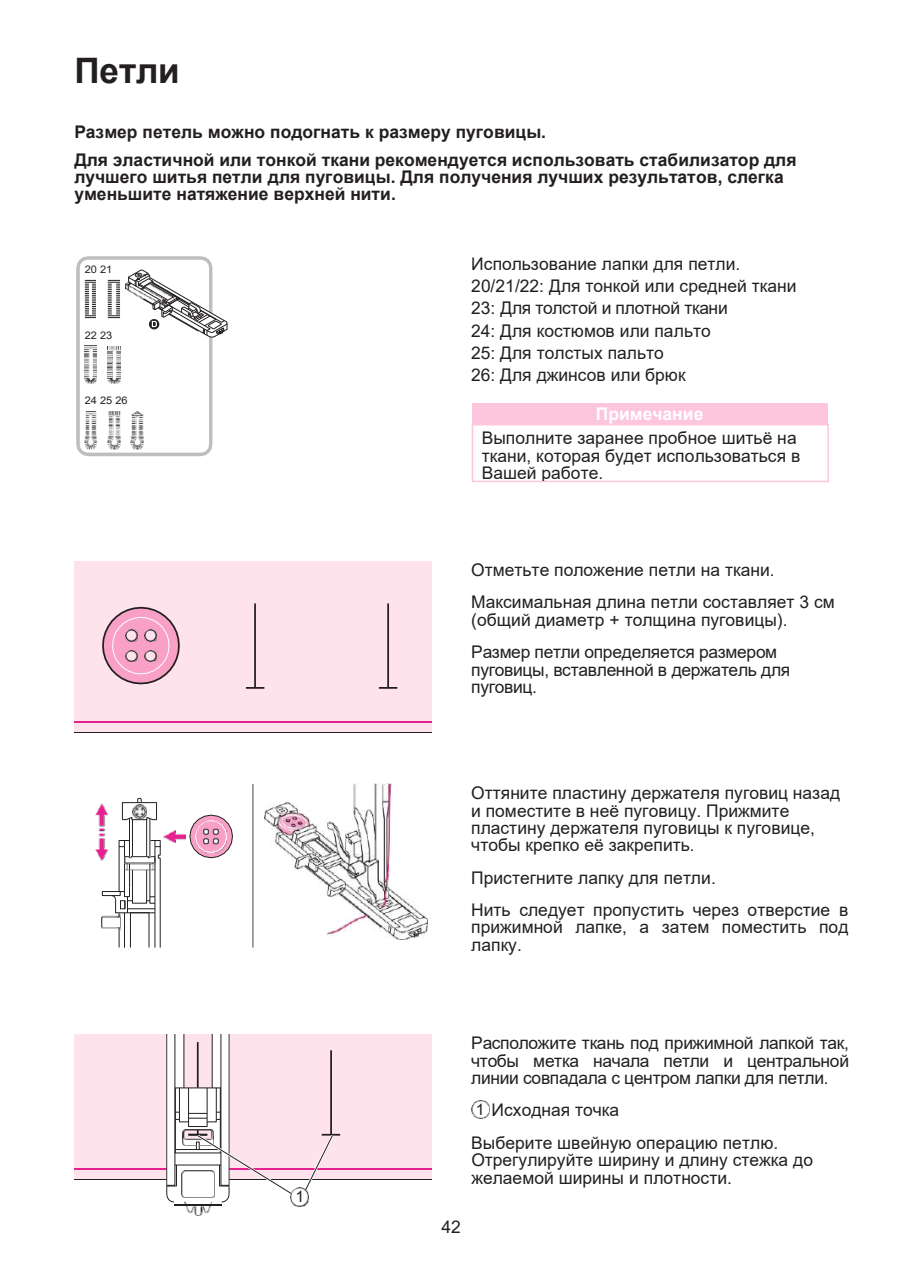
<style>
.page{position:relative;width:903px;height:1276px;background:#fff}
.page>*{position:absolute;margin:0;border:0;box-sizing:border-box;transform-origin:0 0}
.t1{font:700 35px "Arial";color:#231f20}
.t2{font:17.5px/17.5px "Arial";color:#231f20}
.t3{font:700 17.5px/27.5px "Arial";color:#231f20}
.t4{font:700 17.5px "Arial";color:#fff}
.t5{font:15.75px "Arial";color:#231f20}
.t6{font:10.5px "Arial";color:#231f20;scale:1.05 1}
</style>
<div class="page">
<div style="left:472px;top:403px;width:356px;height:21px;background:#fdc6dd"></div>
<div style="left:472px;top:424px;width:357px;height:58px;border:1px solid #fdc6dd"></div>
<img style="left:265px;top:783px;width:162px;height:156px">
<div style="left:74px;top:561px;width:358px;height:172px;background:#fee3ed"></div>
<hr style="left:74px;top:732px;width:358px;height:1px;background:#231f20">
<hr style="left:74px;top:721px;width:358px;height:2px;background:#e42391">
<hr style="left:254px;top:603px;width:2px;height:85px;background:#231f20">
<svg style="left:246px;top:687px;width:18px;height:2px"></svg>
<hr style="left:387px;top:603px;width:2px;height:85px;background:#231f20">
<svg style="left:379px;top:687px;width:18px;height:2px"></svg>
<svg style="left:102px;top:606px;width:78px;height:79px"></svg>
<hr style="left:252px;top:784px;width:2px;height:163px;background:#939598">
<svg style="left:189px;top:814px;width:44px;height:45px"></svg>
<img style="left:195px;top:820px;width:32px;height:32px">
<svg style="left:101px;top:797px;width:60px;height:151px"></svg>
<img style="left:102px;top:914px;width:19px;height:16px">
<img style="left:124px;top:856px;width:31px;height:31px">
<img style="left:96px;top:803px;width:12px;height:57px">
<img style="left:163px;top:831px;width:23px;height:12px">
<div style="left:74px;top:1034px;width:358px;height:145px;background:#fee3ed"></div>
<hr style="left:74px;top:1179px;width:358px;height:1px;background:#231f20">
<hr style="left:74px;top:1168px;width:358px;height:2px;background:#e42391">
<svg style="left:166px;top:1034px;width:174px;height:180px"></svg>
<img style="left:291px;top:1188px;width:18px;height:18px">
<hr style="left:174px;top:1204px;width:48px;height:1px;background:#231f20">
<svg style="left:76px;top:256px;width:152px;height:200px"></svg>
<img style="left:471px;top:1100px;width:19px;height:18px">
<h1 class="t1" style="left:74px;top:46px;width:107px">Петли</h1>
<p class="t3" style="left:74px;top:118px;width:724px">Размер петель можно подогнать к размеру пуговицы.<br>Для эластичной или тонкой ткани рекомендуется использовать стабилизатор для</p>
<p class="t3" style="left:74px;top:168px;width:711px;line-height:17.5px">лучшего шитья петли для пуговицы. Для получения лучших результатов, слегка уменьшите натяжение верхней нити.</p>
<p class="t6" style="left:85px;top:262px;width:28px">20 21</p>
<p class="t6" style="left:85px;top:328px;width:28px">22 23</p>
<p class="t6" style="left:85px;top:393px;width:42px">24 25 26</p>
<p class="t5" style="left:296px;top:1186px;width:10px">1</p>
<p class="t2" style="left:471px;top:252px;width:327px;line-height:22.4px">Использование лапки для петли.<br>20/21/22: Для тонкой или средней ткани<br>23: Для толстой и плотной ткани<br>24: Для костюмов или пальто<br>25: Для толстых пальто<br>26: Для джинсов или брюк</p>
<p class="t4" style="left:596px;top:402px;width:109px">Примечание</p>
<p class="t2" style="left:482px;top:429px;width:320px">Выполните заранее пробное шитьё на ткани, которая будет использоваться в<br>Вашей работе.</p>
<p class="t2" style="left:471px;top:553px;width:365px;line-height:32.4px">Отметьте положение петли на ткани.<br>Максимальная длина петли составляет 3 см</p>
<p class="t2" style="left:471px;top:603px;width:318px;line-height:32.4px">(общий диаметр + толщина пуговицы).<br>Размер петли определяется размером</p>
<p class="t2" style="left:471px;top:660px;width:321px">пуговицы, вставленной в держатель для пуговиц.</p>
<p class="t2" style="left:471px;top:784px;width:370px">Оттяните пластину держателя пуговиц назад и поместите в неё пуговицу. Прижмите пластину держателя пуговицы к пуговице, чтобы крепко её закрепить.</p>
<p class="t2" style="left:471px;top:861px;width:378px;line-height:32.4px">Пристегните лапку для петли.<br>Нить следует пропустить через отверстие в</p>
<p class="t2" style="left:471px;top:918px;width:379px">прижимной лапке, а затем поместить под лапку.</p>
<p class="t2" style="left:471px;top:1034px;width:379px;text-align:justify">Расположите ткань под прижимной лапкой так, чтобы метка начала петли и центральной линии совпадала с центром лапки для петли.</p>
<p class="t2" style="left:471px;top:1094px;width:308px;line-height:32.6px;text-indent:20px">Исходная точка<br>Выберите швейную операцию петлю.</p>
<p class="t2" style="left:471px;top:1151px;width:343px">Отрегулируйте ширину и длину стежка до желаемой ширины и плотности.</p>
<p class="t5" style="left:476px;top:1098px;width:10px">1</p>
<p class="t2" style="left:442px;top:1218px;width:21px">42</p>
</div>
